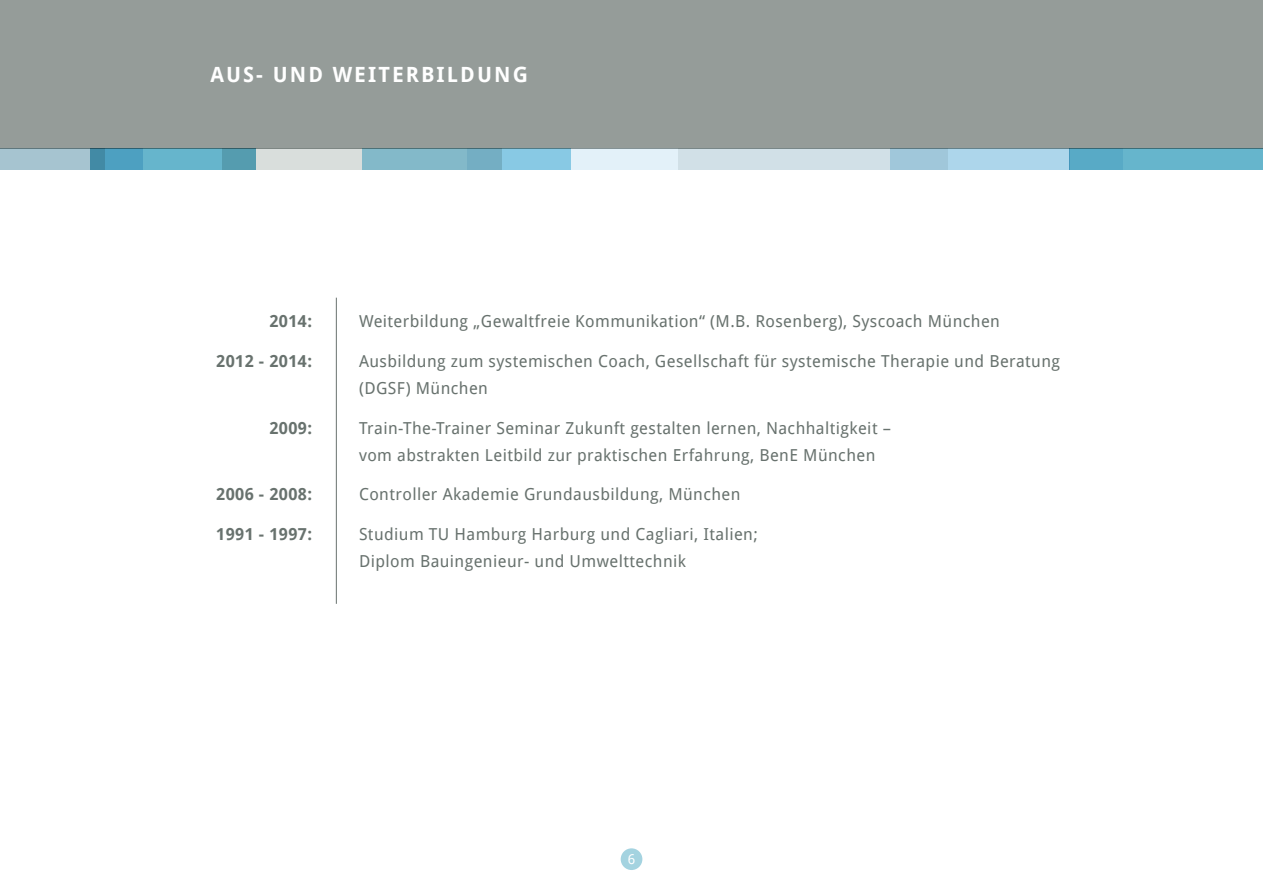
<style>
.page{position:relative;width:1263px;height:893px;background:#fff}
.page>*{position:absolute;margin:0;border:0;box-sizing:border-box;transform-origin:0 0}
.t1{font:700 21px "Droid Sans";letter-spacing:.1em;color:#fff}
.t2{font:16.5px/27px "Droid Sans";letter-spacing:.025em;color:#68726e}
.t3{font:700 16.5px "Droid Sans";letter-spacing:.025em;color:#68726e}
.t4{font:13.5px "Droid Sans";color:#fff}
</style>
<div class="page">
<div style="left:0;top:0;width:1263px;height:149px;background:#959c99"></div>
<div style="left:1070px;top:149px;width:193px;height:21px;background:#66b5cc"></div>
<svg style="left:501px;top:149px;width:621px;height:21px;background:#b5d7e6"></svg>
<div style="left:90px;top:149px;width:166px;height:21px;background:#66b5cc"></div>
<svg style="left:0;top:149px;width:143px;height:21px;background:#83b4c7"></svg>
<svg style="left:222px;top:149px;width:279px;height:21px;background:#9cc2cc"></svg>
<div style="left:621px;top:848px;width:21px;height:22px;background:#a4d3e0;border-radius:50%"></div>
<hr style="left:336px;top:298px;width:1px;height:306px;background:#68726e">
<p class="t1" style="left:210px;top:63px;width:319px">AUS- UND WEITERBILDUNG</p>
<p class="t3" style="left:269px;top:312px;width:44px">2014:</p>
<p class="t2" style="left:359px;top:308px;width:642px">Weiterbildung „Gewaltfreie Kommunikation“ (M.B. Rosenberg), Syscoach München</p>
<p class="t3" style="left:216px;top:351px;width:97px">2012 - 2014:</p>
<p class="t2" style="left:359px;top:348px;width:702px">Ausbildung zum systemischen Coach, Gesellschaft für systemische Therapie und Beratung (DGSF) München</p>
<p class="t3" style="left:269px;top:418px;width:44px">2009:</p>
<p class="t2" style="left:359px;top:414px;width:533px">Train-The-Trainer Seminar Zukunft gestalten lernen, Nachhaltigkeit – vom abstrakten Leitbild zur praktischen Erfahrung, BenE München</p>
<p class="t3" style="left:216px;top:485px;width:97px">2006 - 2008:</p>
<p class="t2" style="left:359px;top:481px;width:383px">Controller Akademie Grundausbildung, München</p>
<p class="t3" style="left:216px;top:525px;width:97px">1991 - 1997:</p>
<p class="t2" style="left:359px;top:521px;width:400px">Studium TU Hamburg Harburg und Cagliari, Italien;<br>Diplom Bauingenieur- und Umwelttechnik</p>
<p class="t4" style="left:628px;top:851px;width:9px">6</p>
</div>
